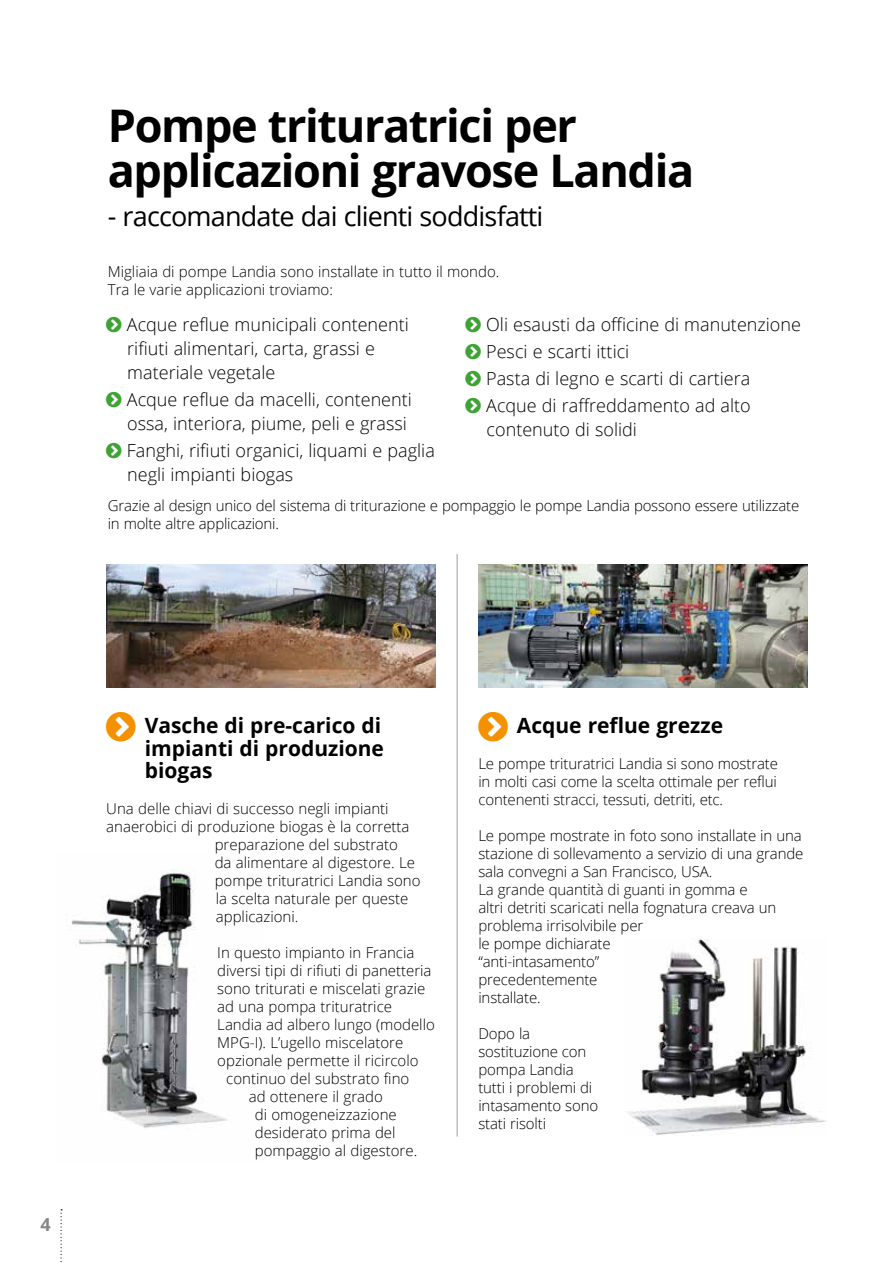
<style>
.page{position:relative;width:893px;height:1263px;background:#fff}
.page>*{position:absolute;margin:0;border:0;box-sizing:border-box;transform-origin:0 0}
.t1{font:700 45px/45px "Open Sans";letter-spacing:-.03em;color:#000}
.t2{font:27px "Open Sans";letter-spacing:-.03em;color:#000}
.t3{font:700 21px/22.5px "Open Sans";color:#000}
.t4{font:300 18px/24px "Open Sans";color:#000}
.t5{font:700 18px "Open Sans";color:#878786}
.t6{font:300 15px/18px "Open Sans";color:#000}
</style>
<div class="page">
<svg style="left:61px;top:1209px;width:1px;height:53px"></svg>
<img style="left:71px;top:869px;width:156px;height:259px">
<img style="left:627px;top:939px;width:199px;height:196px">
<img style="left:478px;top:564px;width:330px;height:123px">
<img style="left:106px;top:564px;width:330px;height:123px">
<hr style="left:457px;top:554px;width:1px;height:582px;background:#9c9d9d">
<h1 class="t1" style="left:108px;top:102px;width:588px">Pompe trituratrici per applicazioni gravose Landia</h1>
<h2 class="t2" style="left:108px;top:198px;width:437px">- raccomandate dai clienti soddisfatti</h2>
<p class="t6" style="left:108px;top:262px;width:393px">Migliaia di pompe Landia sono installate in tutto il mondo.<br>Tra le varie applicazioni troviamo:</p>
<p class="t4" style="left:127px;top:312px;width:283px">Acque reflue municipali contenenti rifiuti alimentari, carta, grassi e materiale vegetale</p>
<p class="t4" style="left:127px;top:387px;width:287px">Acque reflue da macelli, contenenti ossa, interiora, piume, peli e grassi</p>
<p class="t4" style="left:127px;top:438px;width:309px">Fanghi, rifiuti organici, liquami e paglia negli impianti biogas</p>
<p class="t4" style="left:486px;top:310px;width:316px;line-height:27px">Oli esausti da officine di manutenzione<br>Pesci e scarti ittici<br>Pasta di legno e scarti di cartiera<br>Acque di raffreddamento ad alto</p>
<p class="t4" style="left:487px;top:417px;width:152px">contenuto di solidi</p>
<p class="t6" style="left:108px;top:496px;width:693px">Grazie al design unico del sistema di triturazione e pompaggio le pompe Landia possono essere utilizzate in molte altre applicazioni.</p>
<p class="t5" style="left:41px;top:1212px;width:12px">4</p>
<h3 class="t3" style="left:145px;top:714px;width:241px">Vasche di pre-carico di impianti di produzione biogas</h3>
<p class="t6" style="left:106px;top:799px;width:284px">Una delle chiavi di successo negli impianti</p>
<p class="t6" style="left:106px;top:817px;width:305px">anaerobici di produzione biogas è la corretta</p>
<p class="t6" style="left:215px;top:835px;width:185px">preparazione del substrato</p>
<p class="t6" style="left:215px;top:853px;width:202px">da alimentare al digestore. Le</p>
<p class="t6" style="left:215px;top:871px;width:207px">pompe trituratrici Landia sono</p>
<p class="t6" style="left:216px;top:889px;width:194px">la scelta naturale per queste</p>
<p class="t6" style="left:216px;top:907px;width:84px">applicazioni.</p>
<p class="t6" style="left:217px;top:943px;width:199px">In questo impianto in Francia</p>
<p class="t6" style="left:217px;top:961px;width:216px">diversi tipi di rifiuti di panetteria</p>
<p class="t6" style="left:217px;top:979px;width:210px">sono triturati e miscelati grazie</p>
<p class="t6" style="left:217px;top:997px;width:176px">ad una pompa trituratrice</p>
<p class="t6" style="left:217px;top:1015px;width:219px">Landia ad albero lungo (modello</p>
<p class="t6" style="left:217px;top:1033px;width:187px">MPG-I). L’ugello miscelatore</p>
<p class="t6" style="left:217px;top:1051px;width:203px">opzionale permette il ricircolo</p>
<p class="t6" style="left:226px;top:1069px;width:184px">continuo del substrato fino</p>
<p class="t6" style="left:249px;top:1087px;width:136px">ad ottenere il grado</p>
<p class="t6" style="left:255px;top:1105px;width:143px">di omogeneizzazione</p>
<p class="t6" style="left:255px;top:1123px;width:142px">desiderato prima del</p>
<p class="t6" style="left:255px;top:1141px;width:164px">pompaggio al digestore.</p>
<h3 class="t3" style="left:517px;top:714px;width:208px">Acque reflue grezze</h3>
<p class="t6" style="left:478px;top:754px;width:301px;text-align:justify">Le pompe trituratrici Landia si sono mostrate in molti casi come la scelta ottimale per reflui contenenti stracci, tessuti, detriti, etc.</p>
<p class="t6" style="left:478px;top:826px;width:327px">Le pompe mostrate in foto sono installate in una stazione di sollevamento a servizio di una grande sala convegni a San Francisco, USA.<br>La grande quantità di guanti in gomma e<br>altri detriti scaricati nella fognatura creava un problema irrisolvibile per<br>le pompe dichiarate<br>“anti-intasamento”<br>precedentemente<br>installate.</p>
<p class="t6" style="left:478px;top:1024px;width:121px">Dopo la sostituzione con pompa Landia tutti i problemi di intasamento sono stati risolti</p>
</div>
